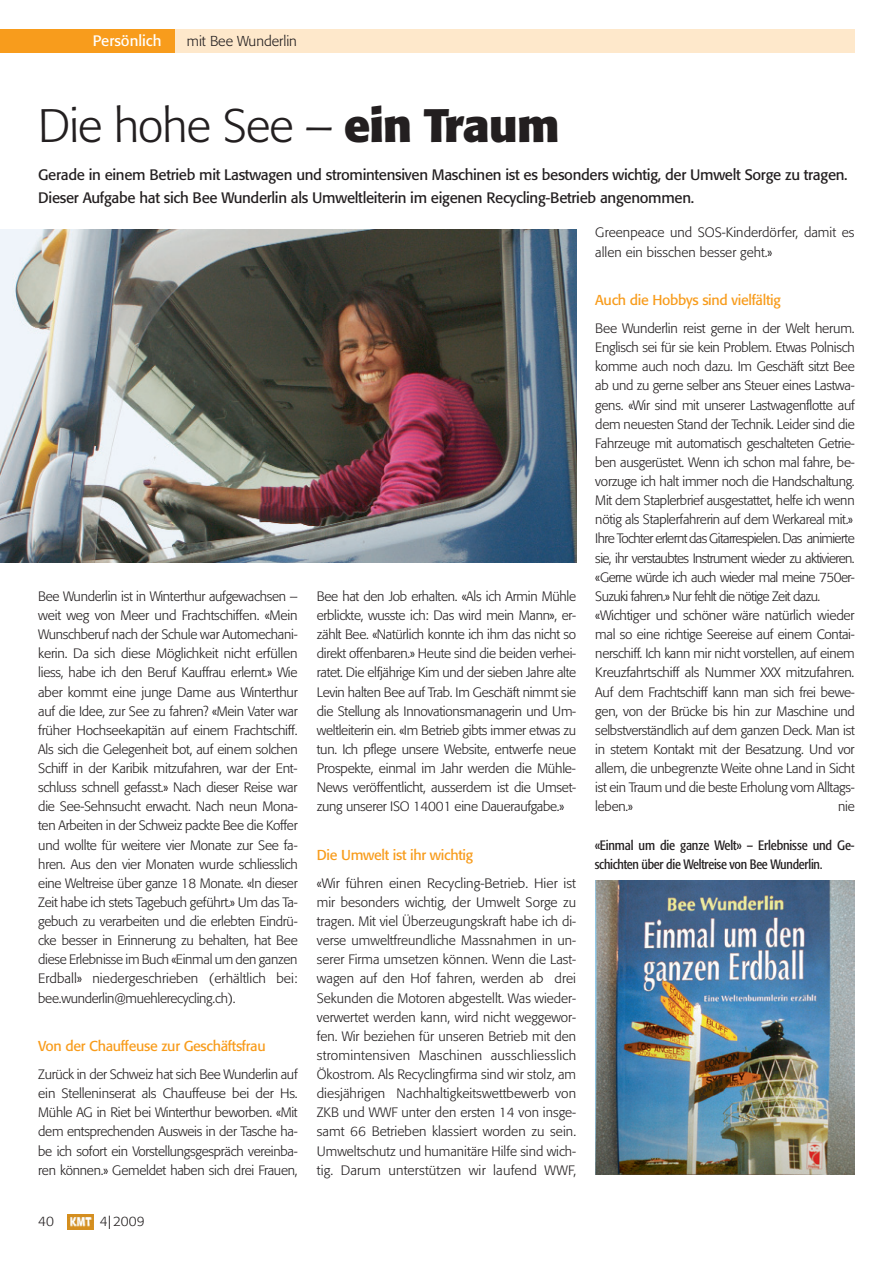
<style>
.page{position:relative;width:893px;height:1263px;background:#fff}
.page>*{position:absolute;margin:0;border:0;box-sizing:border-box;transform-origin:0 0}
.Haupttitel{font:300 46.5px "Formata";letter-spacing:-.02em;color:#231f20}
.Lead{font:15px/22.5px "Formata";letter-spacing:-.02em;color:#231f20}
.Rubriktitel{font:15px "Formata";color:#fff}
.ZT_00_TIR-Blau{font:14.25px "Formata";letter-spacing:-.02em;color:#f89c1c}
.t1{font:300 14.25px "Formata";color:#231f20}
.Grundtext{font:300 13.5px/19.2px "Formata";letter-spacing:-.02em;color:#231f20;text-align:justify}
.Legende{font:condensed 13.5px/19.2px "Formata";letter-spacing:-.02em;color:#231f20}
.Grundtext-2{font:300 13.5px/19.2px "Formata";color:#231f20}
.s1{font-weight:700}
</style>
<div class="page">
<img style="left:68px;top:1214px;width:25px;height:14px">
<svg style="left:68px;top:1228px;width:25px;height:1px"></svg>
<div style="left:174px;top:30px;width:680px;height:23px;background:#fee8cb"></div>
<div style="left:0;top:30px;width:174px;height:23px;background:#f89c1c"></div>
<img style="left:0;top:230px;width:576px;height:333px">
<img style="left:595px;top:881px;width:260px;height:294px">
<p class="Rubriktitel" style="left:93px;top:32px;width:70px">Persönlich</p>
<p class="t1" style="left:187px;top:33px;width:112px">mit Bee Wunderlin</p>
<p class="Haupttitel" style="left:38px;top:98px;width:523px">Die hohe See – <span class="s1">ein Traum</span></p>
<p class="Lead" style="left:38px;top:163px;width:811px">Gerade in einem Betrieb mit Lastwagen und stromintensiven Maschinen ist es besonders wichtig, der Umwelt Sorge zu tragen.<br>Dieser Aufgabe hat sich Bee Wunderlin als Umweltleiterin im eigenen Recycling-Betrieb angenommen.</p>
<p class="Grundtext" style="left:38px;top:587px;width:261px">Bee Wunderlin ist in Winterthur aufgewachsen – weit weg von Meer und Frachtschiffen. «Mein Wunschberuf nach der Schule war Automechani&shy;kerin. Da sich diese Möglichkeit nicht erfüllen liess, habe ich den Beruf Kauffrau erlernt.» Wie aber kommt eine junge Dame aus Winterthur auf die Idee, zur See zu fahren? «Mein Vater war früher Hochseekapitän auf einem Frachtschiff.<br>Als sich die Gelegenheit bot, auf einem solchen Schiff in der Karibik mitzufahren, war der Ent&shy;schluss schnell gefasst.» Nach dieser Reise war die See-Sehnsucht erwacht. Nach neun Mona&shy;ten Arbeiten in der Schweiz packte Bee die Koffer und wollte für weitere vier Monate zur See fa&shy;hren. Aus den vier Monaten wurde schliesslich eine Weltreise über ganze 18 Monate. «In dieser Zeit habe ich stets Tagebuch geführt.» Um das Ta&shy;gebuch zu verarbeiten und die erlebten Eindrü&shy;cke besser in Erinnerung zu behalten, hat Bee diese Erlebnisse im Buch «Einmal um den ganzen Erdball» niedergeschrieben (erhältlich bei: bee.wunderlin@muehlerecycling.ch).</p>
<p class="ZT_00_TIR-Blau" style="left:38px;top:1038px;width:229px">Von der Chauffeuse zur Geschäftsfrau</p>
<p class="Grundtext" style="left:38px;top:1065px;width:261px">Zurück in der Schweiz hat sich Bee Wunderlin auf ein Stelleninserat als Chauffeuse bei der Hs.<br>Mühle AG in Riet bei Winterthur beworben. «Mit dem entsprechenden Ausweis in der Tasche ha&shy;be ich sofort ein Vorstellungsgespräch vereinba&shy;ren können.» Gemeldet haben sich drei Frauen,</p>
<p class="Grundtext" style="left:38px;top:1212px;width:17px">40</p>
<p class="Grundtext" style="left:100px;top:1212px;width:46px">4|2009</p>
<p class="Grundtext" style="left:317px;top:587px;width:261px">Bee hat den Job erhalten. «Als ich Armin Mühle erblickte, wusste ich: Das wird mein Mann», er&shy;zählt Bee. «Natürlich konnte ich ihm das nicht so direkt offenbaren.» Heute sind die beiden verhei&shy;ratet. Die elfjährige Kim und der sieben Jahre alte Levin halten Bee auf Trab. Im Geschäft nimmt sie die Stellung als Innovationsmanagerin und Um&shy;weltleiterin ein. «Im Betrieb gibts immer etwas zu tun. Ich pflege unsere Website, entwerfe neue Prospekte, einmal im Jahr werden die Mühle-News veröffentlicht, ausserdem ist die Umset&shy;zung unserer ISO 14001 eine Daueraufgabe.»</p>
<p class="ZT_00_TIR-Blau" style="left:317px;top:846px;width:158px">Die Umwelt ist ihr wichtig</p>
<p class="Grundtext" style="left:317px;top:873px;width:261px">«Wir führen einen Recycling-Betrieb. Hier ist mir besonders wichtig, der Umwelt Sorge zu tragen. Mit viel Überzeugungskraft habe ich di&shy;verse umweltfreundliche Massnahmen in un&shy;serer Firma umsetzen können. Wenn die Last&shy;wagen auf den Hof fahren, werden ab drei Sekunden die Motoren abgestellt. Was wieder&shy;verwertet werden kann, wird nicht weggewor&shy;fen. Wir beziehen für unseren Betrieb mit den stromintensiven Maschinen ausschliesslich Ökostrom. Als Recyclingfirma sind wir stolz, am diesjährigen Nachhaltigkeitswettbewerb von ZKB und WWF unter den ersten 14 von insge&shy;samt 66 Betrieben klassiert worden zu sein.<br>Umweltschutz und humanitäre Hilfe sind wich&shy;tig. Darum unterstützen wir laufend WWF,</p>
<p class="Grundtext-2" style="left:595px;top:223px;width:261px">Greenpeace und SOS-Kinderdörfer, damit es allen ein bisschen besser geht.»</p>
<p class="ZT_00_TIR-Blau" style="left:595px;top:292px;width:187px">Auch die Hobbys sind vielfältig</p>
<p class="Grundtext" style="left:595px;top:319px;width:261px">Bee Wunderlin reist gerne in der Welt herum.<br>Englisch sei für sie kein Problem. Etwas Polnisch komme auch noch dazu. Im Geschäft sitzt Bee ab und zu gerne selber ans Steuer eines Lastwa&shy;gens. «Wir sind mit unserer Lastwagenflotte auf dem neuesten Stand der Technik. Leider sind die Fahrzeuge mit automatisch geschalteten Getrie&shy;ben ausgerüstet. Wenn ich schon mal fahre, be&shy;vorzuge ich halt immer noch die Handschaltung.<br>Mit dem Staplerbrief ausgestattet, helfe ich wenn nötig als Staplerfahrerin auf dem Werkareal mit.»</p>
<p class="Grundtext" style="left:595px;top:529px;width:261px">Ihre Tochter erlernt das Gitarrespielen. Das animierte sie, ihr verstaubtes Instrument wieder zu aktivieren. «Gerne würde ich auch wieder mal meine 750er-Suzuki fahren.» Nur fehlt die nötige Zeit dazu.</p>
<p class="Grundtext" style="left:595px;top:606px;width:261px">«Wichtiger und schöner wäre natürlich wieder mal so eine richtige Seereise auf einem Contai&shy;nerschiff. Ich kann mir nicht vorstellen, auf einem Kreuzfahrtschiff als Nummer XXX mitzufahren.<br>Auf dem Frachtschiff kann man sich frei bewe&shy;gen, von der Brücke bis hin zur Maschine und selbstverständlich auf dem ganzen Deck. Man ist in stetem Kontakt mit der Besatzung. Und vor allem, die unbegrenzte Weite ohne Land in Sicht ist ein Traum und die beste Erholung vom Alltags&shy;leben.»</p>
<p class="Grundtext" style="left:838px;top:797px;width:18px">nie</p>
<p class="Legende" style="left:595px;top:835px;width:262px">«Einmal um die ganze Welt» – Erlebnisse und Ge&shy;schichten über die Weltreise von Bee Wunderlin.</p>
</div>
